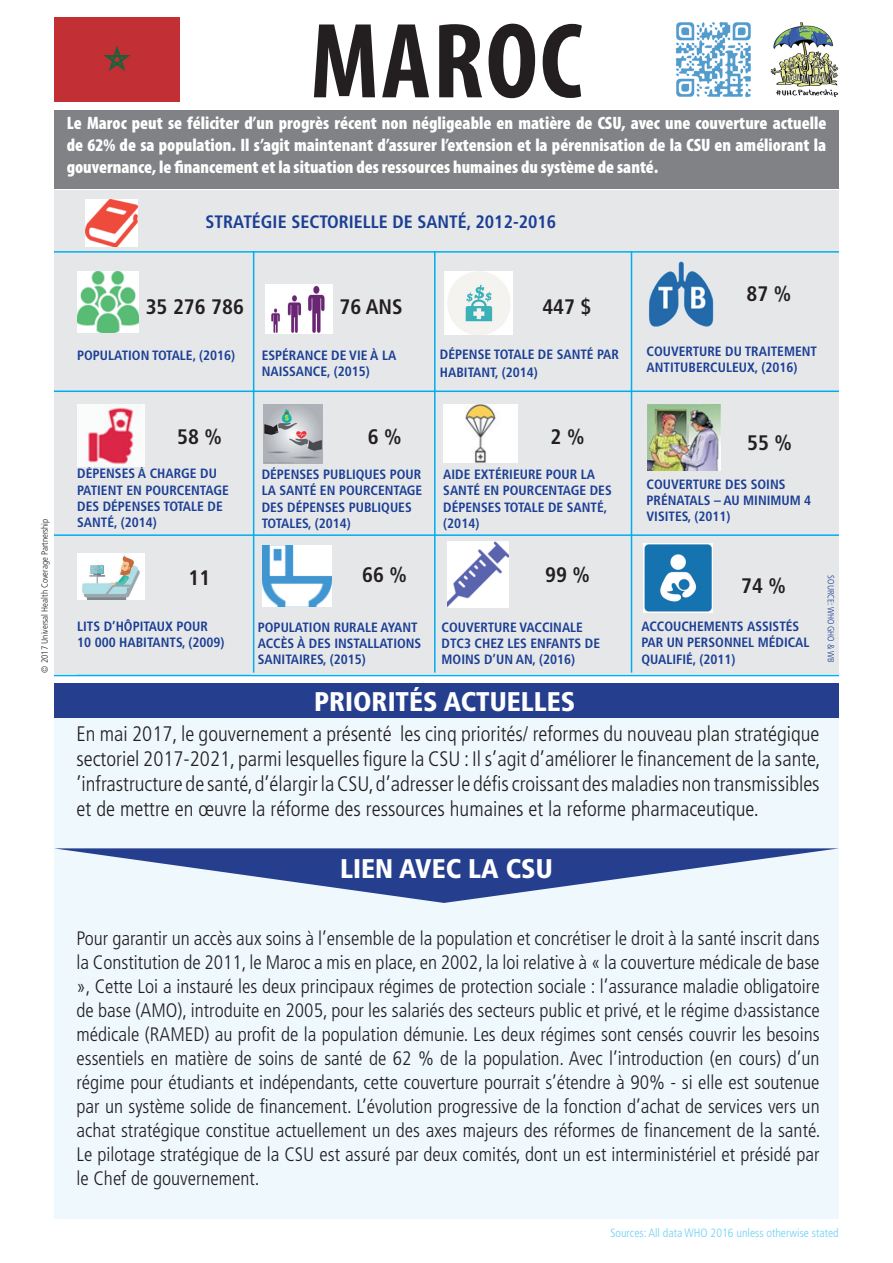
<style>
.page{position:relative;width:893px;height:1263px;background:#fff}
.page>*{position:absolute;margin:0;border:0;box-sizing:border-box;transform-origin:0 0}
.t1{font:700 condensed 108px "Myriad Pro";letter-spacing:.02em;color:#231f20}
.t2{font:900 condensed 33px "Frutiger LT Std";color:#fff}
.t3{font:900 condensed 27px "Frutiger LT Std";color:#fff}
.t4{font:300 condensed 21px/25.2px "Frutiger LT Std";color:#231f20;text-align:justify}
.t5{font:700 condensed 21px "Frutiger LT Std";color:#231f20}
.t6{font:300 condensed 19.5px/24px "Frutiger LT Std";color:#231f20;text-align:justify}
.t7{font:900 condensed 18px/21.6px "Myriad Pro";color:#fff;text-align:justify}
.t8{font:700 condensed 18px "Frutiger LT Std";color:#1b3f94}
.t9{font:700 condensed 13.5px/16.2px "Frutiger LT Std";color:#1b3f94}
.t10{font:300 condensed 12px "Frutiger LT Std";color:#6ed0f6}
.t11{font:300 condensed 9px "Frutiger LT Std";color:#231f20}
.t12{font:300 condensed 9px "Frutiger LT Std";color:#1b3f94}
</style>
<div class="page">
<div style="left:55px;top:831px;width:784px;height:387px;background:#eef8fd"></div>
<img style="left:770px;top:22px;width:68px;height:74px">
<img style="left:675px;top:22px;width:76px;height:76px">
<div style="left:54px;top:111px;width:785px;height:78px;background:#808285"></div>
<div style="left:54px;top:684px;width:785px;height:34px;background:#253f8e"></div>
<svg style="left:54px;top:848px;width:785px;height:55px"></svg>
<div style="left:55px;top:719px;width:784px;height:114px;background:#eef8fd"></div>
<div style="left:54px;top:18px;width:125px;height:83px;background:#c22f35"></div>
<div style="left:54px;top:191px;width:785px;height:483px;background:#e6e7e9"></div>
<img style="left:77px;top:272px;width:62px;height:61px">
<img style="left:265px;top:284px;width:67px;height:49px">
<img style="left:444px;top:271px;width:68px;height:63px">
<img style="left:77px;top:404px;width:68px;height:62px">
<img style="left:263px;top:404px;width:60px;height:60px">
<img style="left:443px;top:404px;width:75px;height:59px">
<img style="left:77px;top:554px;width:68px;height:45px">
<img style="left:263px;top:545px;width:69px;height:61px">
<img style="left:447px;top:542px;width:62px;height:66px">
<img style="left:649px;top:261px;width:65px;height:66px">
<img style="left:648px;top:405px;width:73px;height:66px">
<img style="left:643px;top:544px;width:69px;height:68px">
<hr style="left:54px;top:390px;width:785px;height:2px;background:#00aeef">
<hr style="left:54px;top:251px;width:785px;height:2px;background:#00aeef">
<hr style="left:54px;top:534px;width:785px;height:2px;background:#00aeef">
<hr style="left:54px;top:675px;width:785px;height:1px;background:#00aeef">
<hr style="left:253px;top:251px;width:1px;height:422px;background:#00aeef">
<hr style="left:434px;top:251px;width:2px;height:422px;background:#00aeef">
<hr style="left:631px;top:251px;width:1px;height:422px;background:#00aeef">
<img style="left:86px;top:199px;width:51px;height:47px">
<h1 class="t1" style="left:310px;top:2px;width:274px">MAROC</h1>
<p class="t7" style="left:67px;top:113px;width:761px">Le Maroc peut se féliciter d’un progrès récent non négligeable en matière de CSU, avec une couverture actuelle de 62% de sa population. Il s’agit maintenant d’assurer l’extension et la pérennisation de la CSU en améliorant la gouvernance, le financement et la situation des ressources humaines du système de santé.</p>
<p class="t8" style="left:206px;top:212px;width:352px">STRATÉGIE SECTORIELLE DE SANTÉ, 2012-2016</p>
<p class="t11" style="left:40px;top:673px;width:155px;rotate:-90deg">© 2017 Universal Health Coverage Partnership</p>
<p class="t5" style="left:146px;top:294px;width:100px">35 276 786</p>
<p class="t5" style="left:340px;top:294px;width:40px">76 ANS</p>
<p class="t5" style="left:542px;top:294px;width:51px">447 $</p>
<p class="t5" style="left:746px;top:281px;width:46px">87 %</p>
<p class="t9" style="left:77px;top:347px;width:160px">POPULATION TOTALE, (2016)</p>
<p class="t9" style="left:647px;top:343px;width:172px">COUVERTURE DU TRAITEMENT<br>ANTITUBERCULEUX, (2016)</p>
<p class="t9" style="left:440px;top:346px;width:181px;line-height:18px">DÉPENSE TOTALE DE SANTÉ PAR<br>HABITANT, (2014)</p>
<p class="t9" style="left:262px;top:347px;width:136px">ESPÉRANCE DE VIE À LA<br>NAISSANCE, (2015)</p>
<p class="t5" style="left:177px;top:424px;width:46px">58 %</p>
<p class="t9" style="left:77px;top:466px;width:153px">DÉPENSES À CHARGE DU<br>PATIENT EN POURCENTAGE<br>DES DÉPENSES TOTALE DE<br>SANTÉ, (2014)</p>
<p class="t5" style="left:368px;top:424px;width:35px">6 %</p>
<p class="t9" style="left:262px;top:466px;width:162px">DÉPENSES PUBLIQUES POUR<br>LA SANTÉ EN POURCENTAGE<br>DES DÉPENSES PUBLIQUES<br>TOTALES, (2014)</p>
<p class="t5" style="left:551px;top:424px;width:35px">2 %</p>
<p class="t5" style="left:747px;top:430px;width:46px">55 %</p>
<p class="t9" style="left:443px;top:466px;width:170px">AIDE EXTÉRIEURE POUR LA<br>SANTÉ EN POURCENTAGE DES<br>DÉPENSES TOTALE DE SANTÉ, (2014)</p>
<p class="t9" style="left:647px;top:476px;width:166px">COUVERTURE DES SOINS<br>PRÉNATALS – AU MINIMUM 4<br>VISITES, (2011)</p>
<p class="t5" style="left:189px;top:565px;width:23px">11</p>
<p class="t9" style="left:77px;top:618px;width:149px">LITS D’HÔPITAUX POUR<br>10 000 HABITANTS, (2009)</p>
<p class="t5" style="left:362px;top:562px;width:46px">66 %</p>
<p class="t5" style="left:545px;top:562px;width:46px">99 %</p>
<p class="t5" style="left:741px;top:573px;width:46px">74 %</p>
<p class="t9" style="left:258px;top:619px;width:165px">POPULATION RURALE AYANT<br>ACCÈS À DES INSTALLATIONS<br>SANITAIRES, (2015)</p>
<p class="t9" style="left:442px;top:619px;width:160px">COUVERTURE VACCINALE<br>DTC3 CHEZ LES ENFANTS DE<br>MOINS D’UN AN, (2016)</p>
<p class="t9" style="left:641px;top:618px;width:170px">ACCOUCHEMENTS ASSISTÉS<br>PAR UN PERSONNEL MÉDICAL<br>QUALIFIÉ, (2011)</p>
<h3 class="t3" style="left:314px;top:685px;width:263px">PRIORITÉS ACTUELLES</h3>
<h2 class="t2" style="left:267px;top:701px;width:361px">RÉFORMES ET PRIORITÉS</h2>
<p class="t4" style="left:77px;top:721px;width:745px">En mai 2017, le gouvernement a présenté les cinq priorités/ reformes du nouveau plan stratégique sectoriel 2017-2021, parmi lesquelles figure la CSU : Il s’agit d’améliorer le financement de la sante, ’infrastructure de santé, d’élargir la CSU, d’adresser le défis croissant des maladies non transmissibles et de mettre en œuvre la réforme des ressources humaines et la reforme pharmaceutique.</p>
<p class="t12" style="left:836px;top:575px;width:88px;rotate:90deg">Source: WHO GHO &amp; WB</p>
<h3 class="t3" style="left:340px;top:852px;width:214px">LIEN AVEC LA CSU</h3>
<p class="t6" style="left:77px;top:927px;width:745px">Pour garantir un accès aux soins à l’ensemble de la population et concrétiser le droit à la santé inscrit dans la Constitution de 2011, le Maroc a mis en place, en 2002, la loi relative à « la couverture médicale de base », Cette Loi a instauré les deux principaux régimes de protection sociale : l’assurance maladie obligatoire de base (AMO), introduite en 2005, pour les salariés des secteurs public et privé, et le régime d›assistance médicale (RAMED) au profit de la population démunie. Les deux régimes sont censés couvrir les besoins essentiels en matière de soins de santé de 62 % de la population. Avec l’introduction (en cours) d’un régime pour étudiants et indépendants, cette couverture pourrait s’étendre à 90% - si elle est soutenue par un système solide de financement. L’évolution progressive de la fonction d’achat de services vers un achat stratégique constitue actuellement un des axes majeurs des réformes de financement de la santé.<br>Le pilotage stratégique de la CSU est assuré par deux comités, dont un est interministériel et présidé par le Chef de gouvernement.</p>
<p class="t10" style="left:610px;top:1226px;width:230px">Sources: All data WHO 2016 unless otherwise stated</p>
</div>
